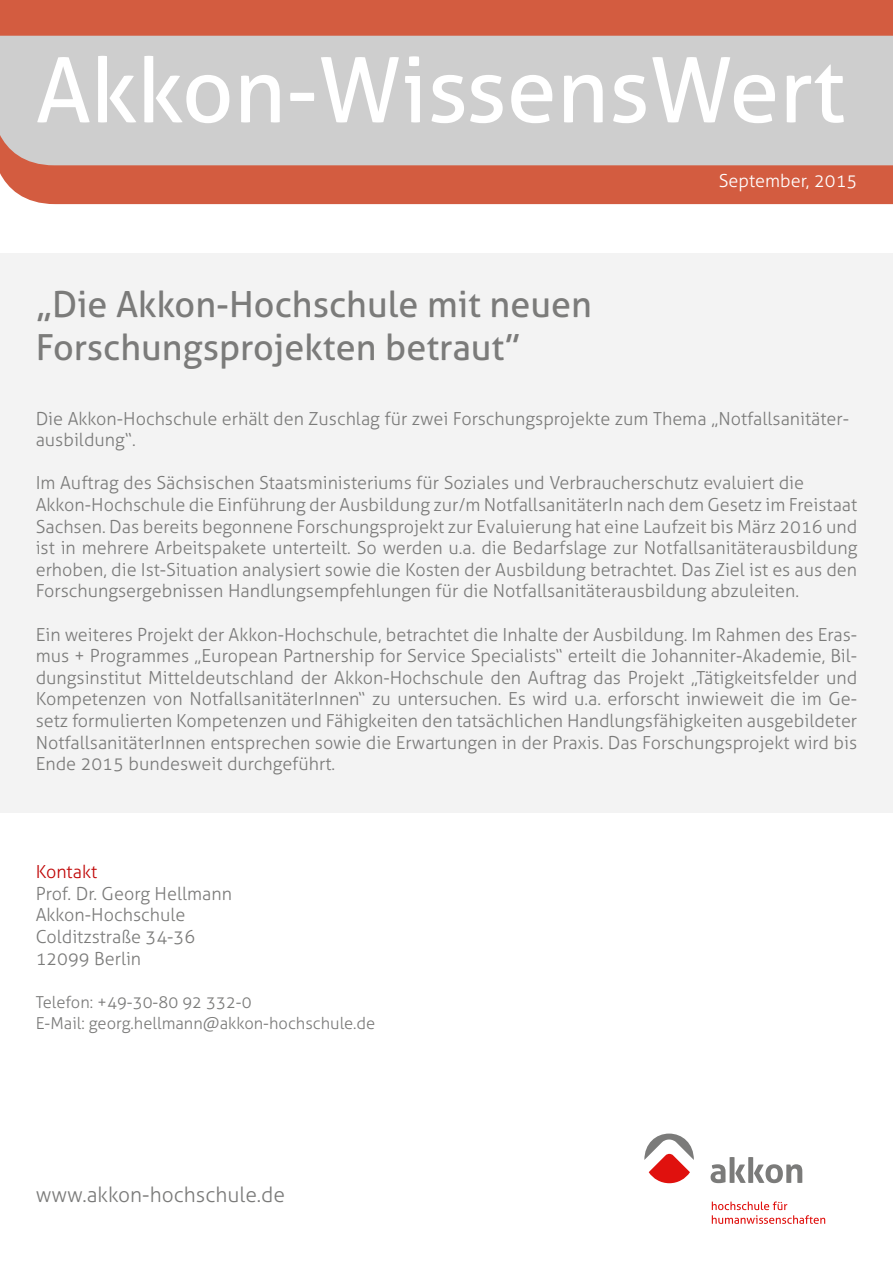
<style>
.page{position:relative;width:893px;height:1263px;background:#fff}
.page>*{position:absolute;margin:0;border:0;box-sizing:border-box;transform-origin:0 0}
.t1{font:90px "Aller";color:#fff}
.t2{font:36px/43.2px "Aller";color:#7b7b7a}
.t3{font:300 21px "Aller";color:#7b7b7a}
.t4{font:300 18px/21.6px "Aller";color:#7b7b7a}
.t5{font:300 18px "Aller";color:#fff}
.t6{font:300 18px "Aller";color:#c00808}
.t7{font:300 16.5px/21.6px "Aller";color:#7b7b7a}
</style>
<div class="page">
<div style="left:0;top:0;width:893px;height:204px;background:#d35c40"></div>
<div style="left:0;top:36px;width:893px;height:129px;background:#cecece"></div>
<div style="left:0;top:254px;width:893px;height:559px;background:#f3f3f3"></div>
<svg style="left:712px;top:1201px;width:113px;height:23px"></svg>
<svg style="left:711px;top:1157px;width:91px;height:26px"></svg>
<svg style="left:644px;top:1133px;width:50px;height:50px"></svg>
<h1 class="t1" style="left:36px;top:35px;width:811px">Akkon-WissensWert</h1>
<h2 class="t2" style="left:36px;top:282px;width:558px">„Die Akkon-Hochschule mit neuen<br>Forschungsprojekten betraut”</h2>
<p class="t5" style="left:719px;top:170px;width:140px">September, 2015</p>
<p class="t4" style="left:36px;top:407px;width:815px">Die Akkon-Hochschule erhält den Zuschlag für zwei Forschungsprojekte zum Thema „Notfallsanitäter&shy;ausbildung“.</p>
<p class="t4" style="left:36px;top:472px;width:823px">Im Auftrag des Sächsischen Staatsministeriums für Soziales und Verbraucherschutz evaluiert die Akkon-Hochschule die Einführung der Ausbildung zur/m NotfallsanitäterIn nach dem Gesetz im Freistaat Sachsen. Das bereits begonnene Forschungsprojekt zur Evaluierung hat eine Laufzeit bis März 2016 und ist in mehrere Arbeitspakete unterteilt. So werden u.a. die Bedarfslage zur Notfallsanitäterausbildung erhoben, die Ist-Situation analysiert sowie die Kosten der Ausbildung betrachtet. Das Ziel ist es aus den Forschungsergebnissen Handlungsempfehlungen für die Notfallsanitäterausbildung abzuleiten.</p>
<p class="t4" style="left:36px;top:623px;width:823px;text-align:justify">Ein weiteres Projekt der Akkon-Hochschule, betrachtet die Inhalte der Ausbildung. Im Rahmen des Eras&shy;mus + Programmes „European Partnership for Service Specialists“ erteilt die Johanniter-Akademie, Bil&shy;dungsinstitut Mitteldeutschland der Akkon-Hochschule den Auftrag das Projekt „Tätigkeitsfelder und Kompetenzen von NotfallsanitäterInnen“ zu untersuchen. Es wird u.a. erforscht inwieweit die im Ge&shy;setz formulierten Kompetenzen und Fähigkeiten den tatsächlichen Handlungsfähigkeiten ausgebildeter NotfallsanitäterInnen entsprechen sowie die Erwartungen in der Praxis. Das Forschungsprojekt wird bis Ende 2015 bundesweit durchgeführt.</p>
<p class="t6" style="left:36px;top:861px;width:63px">Kontakt</p>
<p class="t4" style="left:36px;top:883px;width:198px">Prof. Dr. Georg Hellmann<br>Akkon-Hochschule<br>Colditzstraße 34-36<br>12099 Berlin</p>
<p class="t7" style="left:36px;top:991px;width:341px">Telefon: +49-30-80 92 332-0<br>E-Mail: georg.hellmann@akkon-hochschule.de</p>
<p class="t3" style="left:36px;top:1182px;width:251px">www.akkon-hochschule.de</p>
</div>
